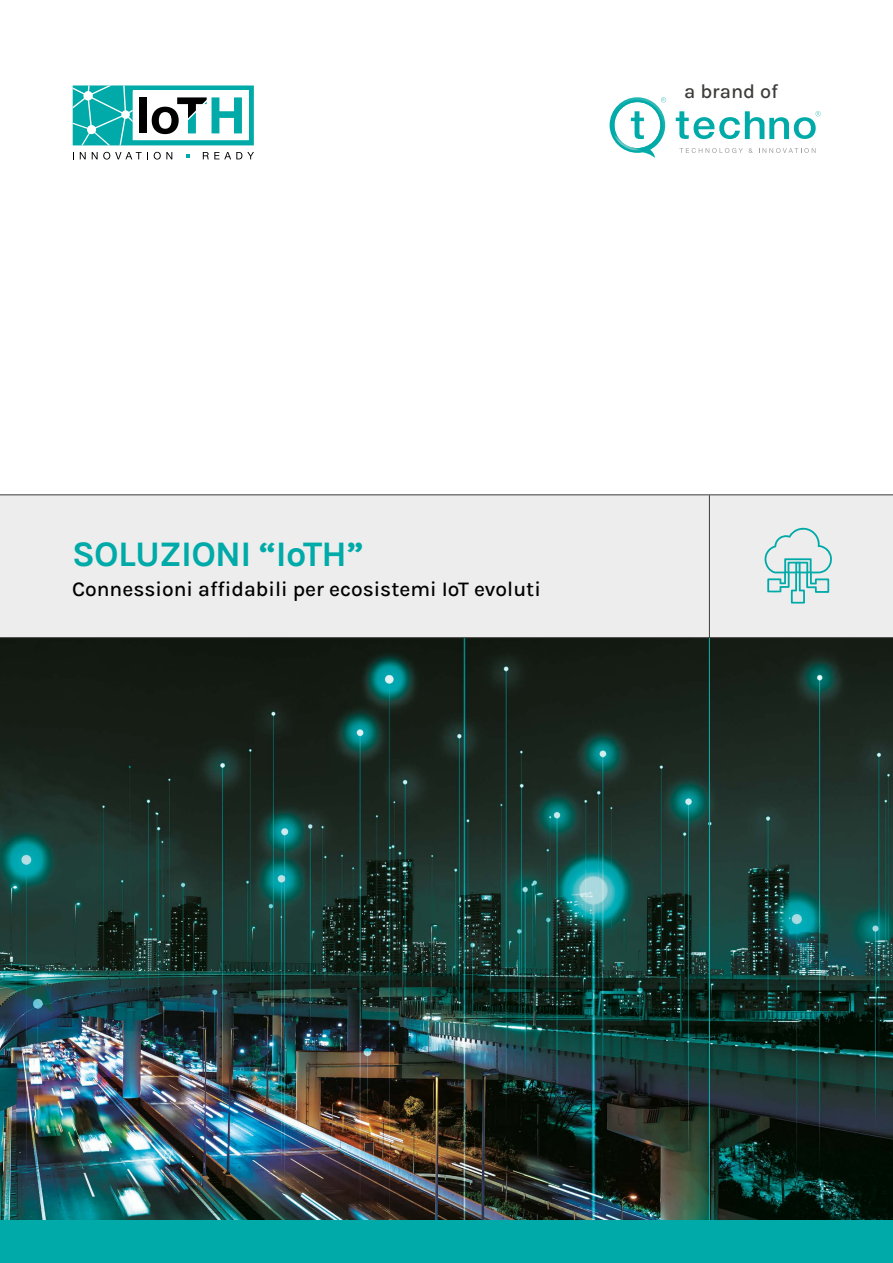
<style>
.page{position:relative;width:893px;height:1263px;background:#fff}
.page>*{position:absolute;margin:0;border:0;box-sizing:border-box;transform-origin:0 0}
.t1{font:700 36px "Karla";letter-spacing:-.02em;color:#00aaa8}
.t2{font:500 21px "Karla";color:#000}
.t3{font:500 19.95px "Karla";color:#3c3c3b}
</style>
<div class="page">
<img style="left:0;top:638px;width:893px;height:582px">
<div style="left:0;top:1220px;width:893px;height:43px;background:#00aaa8"></div>
<div style="left:0;top:495px;width:893px;height:143px;background:#ededed"></div>
<hr style="left:0;top:637px;width:893px;height:1px;background:#3c3c3b">
<hr style="left:0;top:494px;width:893px;height:1px;background:#3c3c3b">
<hr style="left:709px;top:495px;width:1px;height:143px;background:#3c3c3b">
<hr style="left:709px;top:638px;width:1px;height:582px;background:#0bb3b1">
<svg style="left:73px;top:85px;width:181px;height:60px"></svg>
<svg style="left:80px;top:152px;width:6px;height:7px"></svg>
<svg style="left:92px;top:152px;width:56px;height:8px"></svg>
<svg style="left:154px;top:152px;width:18px;height:8px"></svg>
<svg style="left:203px;top:152px;width:51px;height:7px"></svg>
<svg style="left:186px;top:154px;width:3px;height:4px"></svg>
<svg style="left:764px;top:528px;width:68px;height:75px"></svg>
<svg style="left:679px;top:148px;width:64px;height:5px"></svg>
<svg style="left:749px;top:148px;width:4px;height:5px"></svg>
<svg style="left:759px;top:148px;width:56px;height:5px"></svg>
<svg style="left:676px;top:111px;width:145px;height:28px"></svg>
<svg style="left:610px;top:97px;width:56px;height:61px"></svg>
<p class="t3" style="left:684px;top:79px;width:96px">a brand of</p>
<h1 class="t1" style="left:72px;top:531px;width:293px">SOLUZIONI “IoTH”</h1>
<p class="t2" style="left:72px;top:576px;width:470px">Connessioni affidabili per ecosistemi IoT evoluti</p>
</div>
